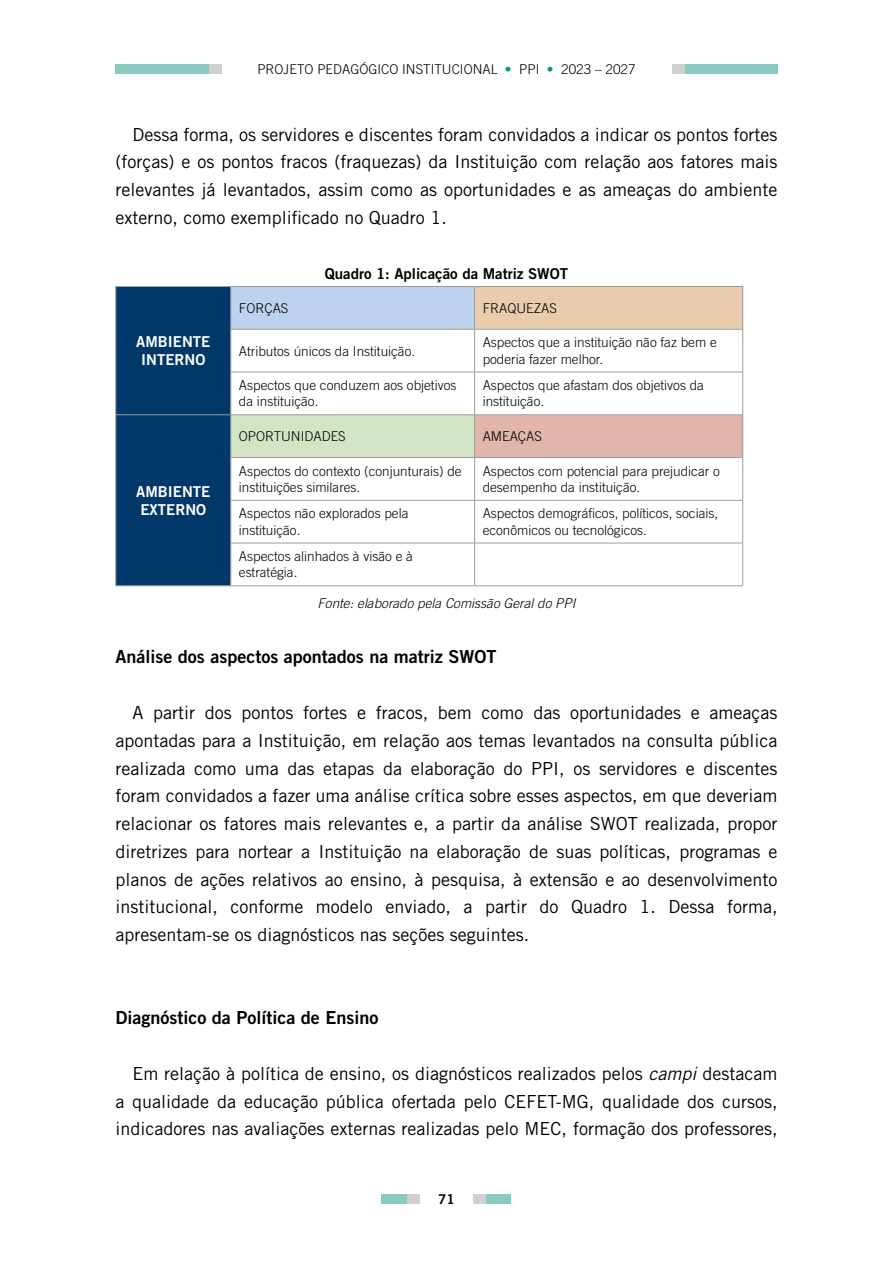
<style>
.page{position:relative;width:893px;height:1263px;background:#fff}
.page>*{position:absolute;margin:0;border:0;box-sizing:border-box;transform-origin:0 0}
.t1{font:18px/27.8px "Trade Gothic LT Std";color:#000;text-align:justify}
.t2{font:18px "Trade Gothic LT Std Bd 2";color:#000}
.t3{font:15px/18px "Trade Gothic LT Std Bd 2";color:#fff;text-align:center}
.t4{font:15px "Trade Gothic LT Std Bd 2";color:#000}
.t5{font:300 13.5px/16.2px "Trade Gothic LT Std";color:#000}
.t6{font:italic 300 13.5px "Trade Gothic LT Std";color:#000}
.t7{font:13.5px "Trade Gothic LT Std Bd 2";color:#000}
.s1{color:#009982}
.s2{font-style:italic}
</style>
<div class="page">
<div style="left:115px;top:64px;width:94px;height:10px;background:#8acbc1"></div>
<div style="left:382px;top:1194px;width:25px;height:10px;background:#8acbc1"></div>
<div style="left:486px;top:1194px;width:25px;height:10px;background:#8acbc1"></div>
<div style="left:685px;top:64px;width:92px;height:10px;background:#8acbc1"></div>
<div style="left:209px;top:64px;width:13px;height:10px;background:#d0d0d0"></div>
<div style="left:407px;top:1194px;width:13px;height:10px;background:#d0d0d0"></div>
<div style="left:473px;top:1194px;width:13px;height:10px;background:#d0d0d0"></div>
<div style="left:672px;top:64px;width:13px;height:10px;background:#d0d0d0"></div>
<div style="left:116px;top:287px;width:114px;height:298px;background:#003869"></div>
<div style="left:231px;top:286px;width:244px;height:43px;background:#bcd2ee"></div>
<div style="left:475px;top:286px;width:268px;height:43px;background:#e7cdad"></div>
<svg style="left:231px;top:330px;width:511px;height:255px"></svg>
<div style="left:231px;top:415px;width:244px;height:42px;background:#d2e4c4"></div>
<div style="left:475px;top:415px;width:268px;height:42px;background:#e2b5aa"></div>
<hr style="left:115px;top:286px;width:116px;height:1px;background:#9d9d9c">
<hr style="left:115px;top:287px;width:1px;height:42px;background:#9d9d9c">
<hr style="left:231px;top:286px;width:244px;height:1px;background:#9d9d9c">
<hr style="left:230px;top:287px;width:1px;height:42px;background:#9d9d9c">
<hr style="left:475px;top:286px;width:268px;height:1px;background:#9d9d9c">
<hr style="left:474px;top:287px;width:1px;height:42px;background:#9d9d9c">
<hr style="left:742px;top:287px;width:1px;height:42px;background:#9d9d9c">
<hr style="left:115px;top:329px;width:1px;height:43px;background:#9d9d9c">
<hr style="left:230px;top:329px;width:245px;height:1px;background:#9d9d9c">
<hr style="left:230px;top:330px;width:1px;height:42px;background:#9d9d9c">
<hr style="left:475px;top:329px;width:268px;height:1px;background:#9d9d9c">
<hr style="left:474px;top:330px;width:1px;height:42px;background:#9d9d9c">
<hr style="left:742px;top:330px;width:1px;height:42px;background:#9d9d9c">
<hr style="left:115px;top:372px;width:1px;height:42px;background:#9d9d9c">
<hr style="left:230px;top:372px;width:245px;height:1px;background:#9d9d9c">
<hr style="left:230px;top:372px;width:1px;height:42px;background:#9d9d9c">
<hr style="left:475px;top:372px;width:268px;height:1px;background:#9d9d9c">
<hr style="left:474px;top:372px;width:1px;height:42px;background:#9d9d9c">
<hr style="left:742px;top:372px;width:1px;height:42px;background:#9d9d9c">
<hr style="left:115px;top:414px;width:116px;height:1px;background:#9d9d9c">
<hr style="left:115px;top:415px;width:1px;height:42px;background:#9d9d9c">
<hr style="left:231px;top:414px;width:244px;height:1px;background:#9d9d9c">
<hr style="left:230px;top:415px;width:1px;height:42px;background:#9d9d9c">
<hr style="left:475px;top:414px;width:268px;height:1px;background:#9d9d9c">
<hr style="left:474px;top:415px;width:1px;height:42px;background:#9d9d9c">
<hr style="left:742px;top:415px;width:1px;height:42px;background:#9d9d9c">
<hr style="left:115px;top:457px;width:1px;height:43px;background:#9d9d9c">
<hr style="left:230px;top:457px;width:245px;height:1px;background:#9d9d9c">
<hr style="left:230px;top:458px;width:1px;height:42px;background:#9d9d9c">
<hr style="left:475px;top:457px;width:268px;height:1px;background:#9d9d9c">
<hr style="left:474px;top:458px;width:1px;height:42px;background:#9d9d9c">
<hr style="left:742px;top:458px;width:1px;height:42px;background:#9d9d9c">
<hr style="left:115px;top:500px;width:1px;height:43px;background:#9d9d9c">
<hr style="left:230px;top:500px;width:245px;height:1px;background:#9d9d9c">
<hr style="left:230px;top:501px;width:1px;height:42px;background:#9d9d9c">
<hr style="left:475px;top:500px;width:268px;height:1px;background:#9d9d9c">
<hr style="left:474px;top:501px;width:1px;height:42px;background:#9d9d9c">
<hr style="left:742px;top:501px;width:1px;height:42px;background:#9d9d9c">
<hr style="left:115px;top:543px;width:1px;height:42px;background:#9d9d9c">
<hr style="left:230px;top:543px;width:245px;height:1px;background:#9d9d9c">
<hr style="left:230px;top:543px;width:1px;height:42px;background:#9d9d9c">
<hr style="left:475px;top:543px;width:268px;height:1px;background:#9d9d9c">
<hr style="left:474px;top:543px;width:1px;height:42px;background:#9d9d9c">
<hr style="left:742px;top:543px;width:1px;height:42px;background:#9d9d9c">
<hr style="left:115px;top:585px;width:116px;height:1px;background:#9d9d9c">
<hr style="left:231px;top:585px;width:244px;height:1px;background:#9d9d9c">
<hr style="left:475px;top:585px;width:268px;height:1px;background:#9d9d9c">
<p class="t5" style="left:257px;top:60px;width:380px">PROJETO PEDAGÓGICO INSTITUCIONAL <span class="s1">•</span> PPI <span class="s1">•</span> 2023 – 2027</p>
<p class="t1" style="left:115px;top:120px;width:664px;text-indent:17px">Dessa forma, os servidores e discentes foram convidados a indicar os pontos fortes (forças) e os pontos fracos (fraquezas) da Instituição com relação aos fatores mais relevantes já levantados, assim como as oportunidades e as ameaças do ambiente externo, como exemplificado no Quadro 1.</p>
<p class="t3" style="left:136px;top:332px;width:76px">AMBIENTE<br>INTERNO</p>
<p class="t4" style="left:325px;top:265px;width:245px">Quadro 1: Aplicação da Matriz SWOT</p>
<p class="t5" style="left:239px;top:300px;width:51px">FORÇAS</p>
<p class="t5" style="left:483px;top:300px;width:76px">FRAQUEZAS</p>
<p class="t5" style="left:239px;top:342px;width:178px">Atributos únicos da Instituição.</p>
<p class="t5" style="left:483px;top:334px;width:236px">Aspectos que a instituição não faz bem e poderia fazer melhor.</p>
<p class="t5" style="left:239px;top:377px;width:219px">Aspectos que conduzem aos objetivos da instituição.</p>
<p class="t5" style="left:483px;top:377px;width:223px">Aspectos que afastam dos objetivos da instituição.</p>
<p class="t5" style="left:239px;top:428px;width:108px">OPORTUNIDADES</p>
<p class="t5" style="left:483px;top:428px;width:61px">AMEAÇAS</p>
<p class="t5" style="left:239px;top:463px;width:224px">Aspectos do contexto (conjunturais) de instituições similares.</p>
<p class="t5" style="left:483px;top:463px;width:239px">Aspectos com potencial para prejudicar o desempenho da instituição.</p>
<p class="t5" style="left:239px;top:505px;width:171px">Aspectos não explorados pela instituição.</p>
<p class="t5" style="left:483px;top:505px;width:237px">Aspectos demográficos, políticos, sociais, econômicos ou tecnológicos.</p>
<p class="t5" style="left:239px;top:548px;width:176px">Aspectos alinhados à visão e à estratégia.</p>
<p class="t6" style="left:317px;top:595px;width:260px">Fonte: elaborado pela Comissão Geral do PPI</p>
<p class="t2" style="left:115px;top:646px;width:382px">Análise dos aspectos apontados na matriz SWOT</p>
<p class="t1" style="left:115px;top:698px;width:664px;text-indent:17px">A partir dos pontos fortes e fracos, bem como das oportunidades e ameaças apontadas para a Instituição, em relação aos temas levantados na consulta pública realizada como uma das etapas da elaboração do PPI, os servidores e discentes foram convidados a fazer uma análise crítica sobre esses aspectos, em que deveriam relacionar os fatores mais relevantes e, a partir da análise SWOT realizada, propor diretrizes para nortear a Instituição na elaboração de suas políticas, programas e planos de ações relativos ao ensino, à pesquisa, à extensão e ao desenvolvimento institucional, conforme modelo enviado, a partir do Quadro 1. Dessa forma, apresentam-se os diagnósticos nas seções seguintes.</p>
<p class="t3" style="left:136px;top:482px;width:76px;text-align:left">AMBIENTE<br>EXTERNO</p>
<p class="t2" style="left:115px;top:1007px;width:264px">Diagnóstico da Política de Ensino</p>
<p class="t1" style="left:115px;top:1059px;width:664px;text-indent:17px">Em relação à política de ensino, os diagnósticos realizados pelos <span class="s2">campi</span> destacam a qualidade da educação pública ofertada pelo CEFET-MG, qualidade dos cursos, indicadores nas avaliações externas realizadas pelo MEC, formação dos professores,</p>
<p class="t7" style="left:438px;top:1191px;width:18px">71</p>
</div>
